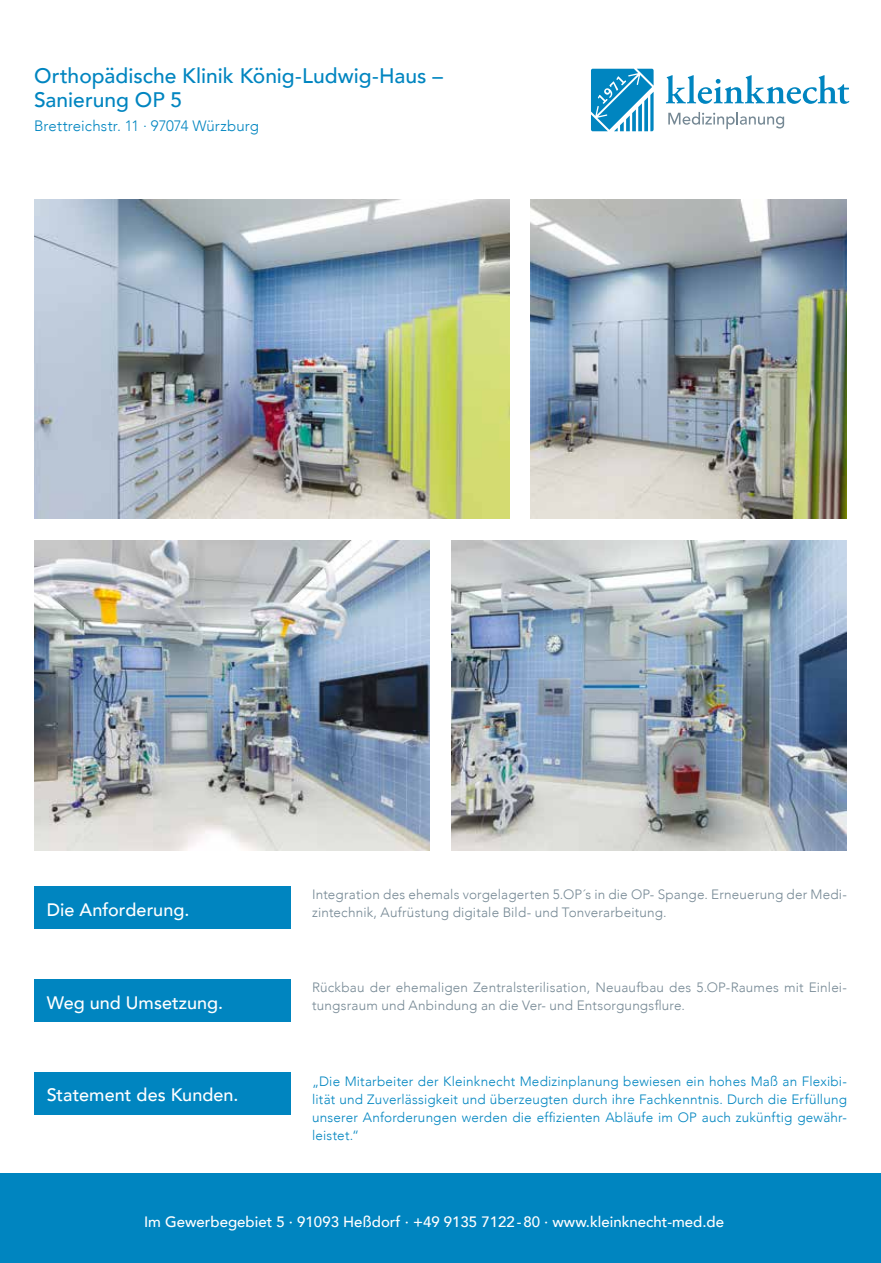
<style>
.page{position:relative;width:881px;height:1263px;background:#fff}
.page>*{position:absolute;margin:0;border:0;box-sizing:border-box;transform-origin:0 0}
.t1{font:500 21px/24px "Avenir";color:#0085c0}
.t2{font:500 18px "Avenir";color:#fff}
.t3{font:500 15px "Avenir";color:#fff}
.t4{font:300 15px "Avenir";letter-spacing:.005em;color:#0085c0}
.t5{font:300 13.5px/18px "Avenir";letter-spacing:.015em;color:#758894}
.t6{font:300 13.5px/18px "Avenir";letter-spacing:.01em;color:#0085c0;text-align:justify}
</style>
<div class="page">
<svg style="left:665px;top:75px;width:184px;height:29px"></svg>
<svg style="left:668px;top:112px;width:115px;height:17px"></svg>
<svg style="left:591px;top:69px;width:62px;height:62px"></svg>
<div style="left:34px;top:886px;width:257px;height:42px;background:#0085c0"></div>
<div style="left:34px;top:979px;width:257px;height:42px;background:#0085c0"></div>
<img style="left:34px;top:200px;width:475px;height:319px">
<img style="left:34px;top:540px;width:395px;height:310px">
<img style="left:451px;top:540px;width:395px;height:310px">
<div style="left:0;top:1174px;width:880px;height:89px;background:#0085c0"></div>
<div style="left:34px;top:1072px;width:257px;height:43px;background:#0085c0"></div>
<img style="left:530px;top:200px;width:316px;height:319px">
<h1 class="t1" style="left:34px;top:63px;width:410px">Orthopädische Klinik König-Ludwig-Haus –<br>Sanierung OP 5</h1>
<p class="t4" style="left:34px;top:117px;width:226px">Brettreichstr. 11 · 97074 Würzburg</p>
<h2 class="t2" style="left:47px;top:894px;width:144px">Die Anforderung.</h2>
<h2 class="t2" style="left:47px;top:987px;width:178px">Weg und Umsetzung.</h2>
<h2 class="t2" style="left:47px;top:1080px;width:193px">Statement des Kunden.</h2>
<p class="t5" style="left:312px;top:886px;width:536px">Integration des ehemals vorgelagerten 5.OP´s in die OP- Spange. Erneuerung der Medi&shy;zintechnik, Aufrüstung digitale Bild- und Tonverarbeitung.</p>
<p class="t5" style="left:312px;top:979px;width:536px">Rückbau der ehemaligen Zentralsterilisation, Neuaufbau des 5.OP-Raumes mit Einlei&shy;tungsraum und Anbindung an die Ver- und Entsorgungsflure.</p>
<p class="t6" style="left:312px;top:1072px;width:536px">„Die Mitarbeiter der Kleinknecht Medizinplanung bewiesen ein hohes Maß an Flexibi&shy;lität und Zuverlässigkeit und überzeugten durch ihre Fachkenntnis. Durch die Erfüllung unserer Anforderungen werden die effizienten Abläufe im OP auch zukünftig gewähr&shy;leistet.“</p>
<p class="t3" style="left:144px;top:1209px;width:581px">Im Gewerbegebiet 5 · 91093 Heßdorf · +49 9135 7122-80 · www.kleinknecht-med.de</p>
</div>
